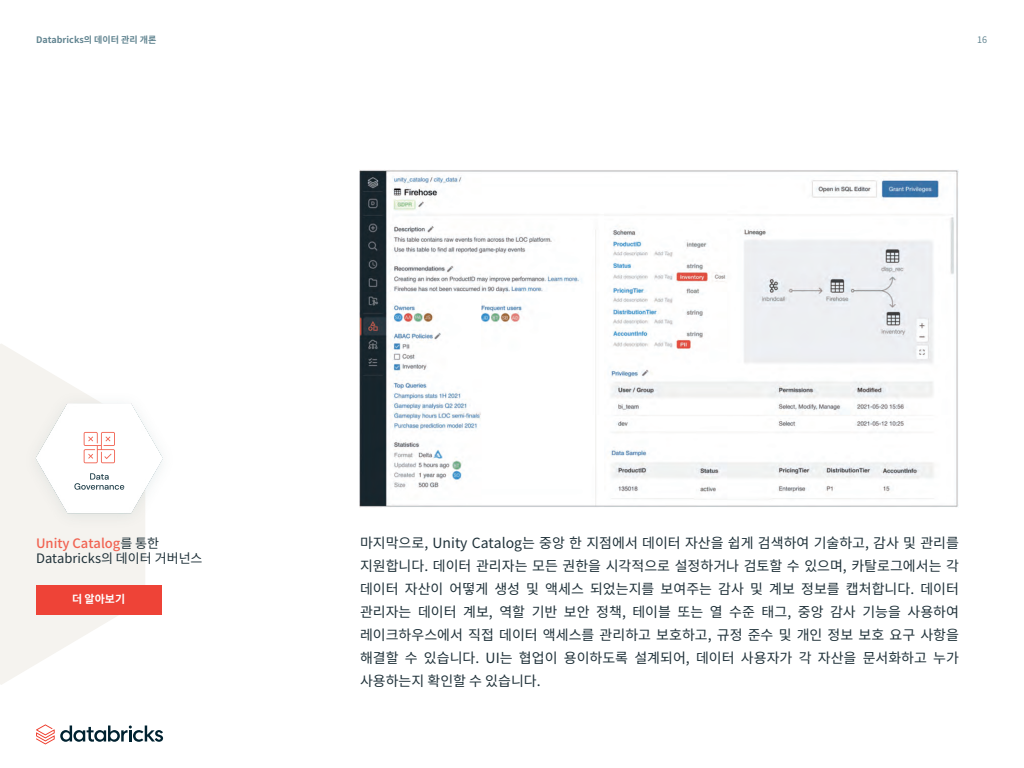
<style>
.page{position:relative;width:1024px;height:768px;background:#fff}
.page>*{position:absolute;margin:0;border:0;box-sizing:border-box;transform-origin:0 0}
.t1{font:14px/23px "Noto Sans CJ Kkr";color:#1f3139;text-align:justify}
.t2{font:13px/15.6px "Noto Sans CJ Kkr";color:#1f3139}
.t3{font:700 11px "Noto Sans CJ Kkr";color:#fff}
.t4{font:700 9px "Noto Sans CJ Kkr";color:#628591}
.t5{font:9px "Noto Sans CJ Kkr";color:#628591}
.s1{font-weight:500;color:#f16352}
</style>
<div class="page">
<svg style="left:0;top:344px;width:145px;height:341px;fill:#f5f3ef"></svg>
<img style="left:359px;top:170px;width:600px;height:337px">
<img style="left:5px;top:363px;width:158px;height:195px">
<svg style="left:84px;top:432px;width:31px;height:31px"></svg>
<svg style="left:74px;top:473px;width:50px;height:17px"></svg>
<div style="left:36px;top:585px;width:125px;height:30px;background:#ee4337"></div>
<svg style="left:36px;top:724px;width:127px;height:20px"></svg>
<p class="t4" style="left:36px;top:35px;width:122px">Databricks의 데이터 관리 개론</p>
<p class="t5" style="left:977px;top:35px;width:11px">16</p>
<p class="t2" style="left:36px;top:536px;width:168px"><span class="s1">Unity Catalog</span>를 통한<br>Databricks의 데이터 거버넌스</p>
<p class="t3" style="left:72px;top:593px;width:55px">더 알아보기</p>
<p class="t1" style="left:360px;top:531px;width:601px">마지막으로, Unity Catalog는 중앙 한 지점에서 데이터 자산을 쉽게 검색하여 기술하고, 감사 및 관리를 지원합니다. 데이터 관리자는 모든 권한을 시각적으로 설정하거나 검토할 수 있으며, 카탈로그에서는 각 데이터 자산이 어떻게 생성 및 액세스 되었는지를 보여주는 감사 및 계보 정보를 캡처합니다. 데이터 관리자는 데이터 계보, 역할 기반 보안 정책, 테이블 또는 열 수준 태그, 중앙 감사 기능을 사용하여 레이크하우스에서 직접 데이터 액세스를 관리하고 보호하고, 규정 준수 및 개인 정보 보호 요구 사항을 해결할 수 있습니다. UI는 협업이 용이하도록 설계되어, 데이터 사용자가 각 자산을 문서화하고 누가 사용하는지 확인할 수 있습니다.</p>
</div>
